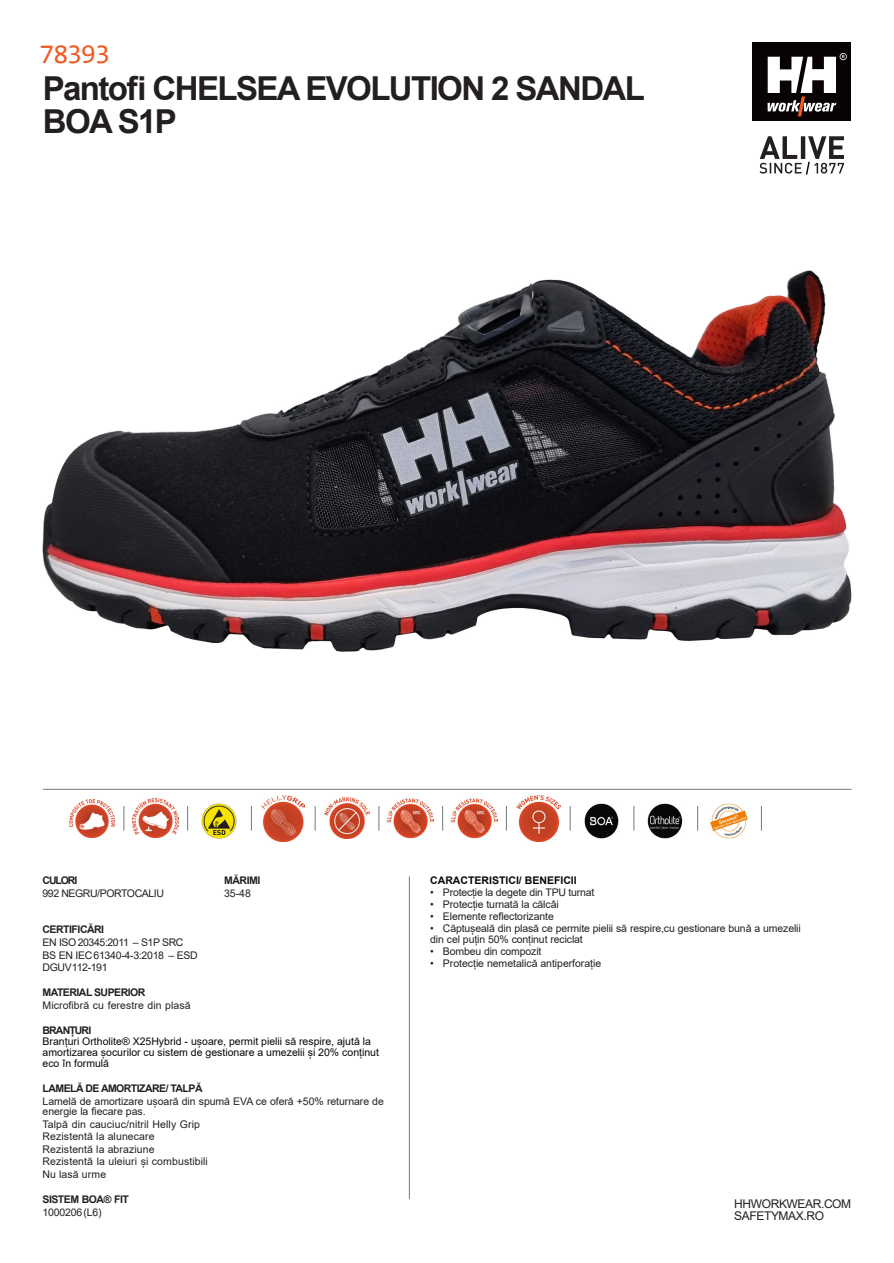
<style>
.page{position:relative;width:894px;height:1263px;background:#fff}
.page>*{position:absolute;margin:0;border:0;box-sizing:border-box;transform-origin:0 0}
.t1{font:700 33px/33px "Arial";letter-spacing:-.05em;color:#231f20}
.t2{font:27px "Consolas";letter-spacing:-.035em;color:#f15921}
.t3{font:12px/12px "Arial";letter-spacing:-.035em;color:#231f20}
.t4{font:10.5px/10.5px "Arial";letter-spacing:-.01em;color:#231f20}
.t5{font:10.5px/10.8px "Arial";color:#080704}
.t6{font:10.5px/12.6px "Arial";letter-spacing:.01em;color:#231f20}
.t7{font:700 10.5px "Arial";letter-spacing:-.05em;color:#231f20}
.t8{font:10.5px/12.6px "Arial";letter-spacing:-.035em;color:#231f20}
.t9{font:700 10.5px "Arial";color:#080704}
.t10{font:10.5px "Arial";letter-spacing:-.04em;color:#231f20}
.t11{font:700 10.5px "Arial";letter-spacing:-.085em;color:#231f20}
</style>
<div class="page">
<svg style="left:759px;top:136px;width:84px;height:39px"></svg>
<div style="left:752px;top:43px;width:98px;height:78px;background:#080302"></div>
<svg style="left:767px;top:53px;width:79px;height:63px"></svg>
<img style="left:43px;top:270px;width:807px;height:382px">
<svg style="left:123px;top:806px;width:1px;height:25px"></svg>
<svg style="left:442px;top:806px;width:1px;height:25px"></svg>
<svg style="left:378px;top:806px;width:1px;height:25px"></svg>
<svg style="left:697px;top:806px;width:1px;height:25px"></svg>
<svg style="left:187px;top:806px;width:1px;height:25px"></svg>
<svg style="left:506px;top:806px;width:1px;height:25px"></svg>
<svg style="left:251px;top:806px;width:1px;height:25px"></svg>
<svg style="left:569px;top:806px;width:1px;height:25px"></svg>
<svg style="left:314px;top:806px;width:1px;height:25px"></svg>
<svg style="left:633px;top:806px;width:1px;height:25px"></svg>
<img style="left:69px;top:799px;width:46px;height:39px">
<img style="left:584px;top:803px;width:35px;height:35px">
<img style="left:324px;top:798px;width:46px;height:41px">
<img style="left:201px;top:803px;width:36px;height:35px">
<img style="left:710px;top:803px;width:38px;height:35px">
<img style="left:451px;top:798px;width:46px;height:40px">
<img style="left:133px;top:799px;width:45px;height:39px">
<img style="left:647px;top:803px;width:36px;height:35px">
<img style="left:388px;top:798px;width:45px;height:40px">
<img style="left:262px;top:795px;width:42px;height:46px">
<img style="left:516px;top:795px;width:44px;height:46px">
<hr style="left:43px;top:789px;width:808px;height:1px;background:#76787b">
<hr style="left:409px;top:876px;width:1px;height:323px;background:#76787b">
<h2 class="t2" style="left:40px;top:43px;width:72px">78393</h2>
<h1 class="t1" style="left:43px;top:75px;width:603px">Pantofi CHELSEA EVOLUTION 2 SANDAL<br>BOA S1P</h1>
<p class="t7" style="left:43px;top:877px;width:36px">CULORI</p>
<p class="t10" style="left:43px;top:889px;width:123px">992 NEGRU/PORTOCALIU</p>
<p class="t7" style="left:224px;top:877px;width:38px">MĂRIMI</p>
<p class="t4" style="left:224px;top:889px;width:28px">35-48</p>
<p class="t7" style="left:43px;top:926px;width:63px">CERTIFICĂRI</p>
<p class="t8" style="left:43px;top:937px;width:157px">EN ISO 20345:2011 – S1P SRC<br>BS EN IEC61340-4-3:2018 – ESD<br>DGUV112-191</p>
<p class="t7" style="left:43px;top:989px;width:104px">MATERIAL SUPERIOR</p>
<p class="t4" style="left:43px;top:1001px;width:150px">Microfibră cu ferestre din plasă</p>
<p class="t11" style="left:43px;top:1026px;width:50px">BRANȚURI</p>
<p class="t5" style="left:43px;top:1037px;width:338px">Branțuri Ortholite® X25Hybrid - ușoare, permit pielii să respire, ajută la amortizarea șocurilor cu sistem de gestionare a umezelii și 20% conținut eco în formulă</p>
<p class="t7" style="left:43px;top:1084px;width:161px">LAMELĂ DE AMORTIZARE/ TALPĂ</p>
<p class="t4" style="left:43px;top:1096px;width:343px">Lamelă de amortizare ușoară din spumă EVA ce oferă +50% returnare de energie la fiecare pas.</p>
<p class="t6" style="left:43px;top:1119px;width:167px">Talpă din cauciuc/nitril Helly Grip<br>Rezistentă la alunecare<br>Rezistentă la abraziune<br>Rezistentă la uleiuri și combustibili<br>Nu lasă urme</p>
<p class="t7" style="left:43px;top:1196px;width:88px">SISTEM BOA® FIT</p>
<p class="t4" style="left:43px;top:1208px;width:61px">1000206(L6)</p>
<p class="t9" style="left:430px;top:877px;width:148px">CARACTERISTICI/ BENEFICII</p>
<p class="t4" style="left:430px;top:888px;width:166px">• Protecție la degete din TPU turnat</p>
<p class="t4" style="left:430px;top:900px;width:130px">• Protecție turnată la călcâi</p>
<p class="t4" style="left:430px;top:912px;width:125px">• Elemente reflectorizante</p>
<p class="t4" style="left:430px;top:924px;width:372px">• Căptușeală din plasă ce permite pielii să respire,cu gestionare bună a umezelii din cel puțin 50% conținut reciclat</p>
<p class="t4" style="left:430px;top:947px;width:113px">• Bombeu din compozit</p>
<p class="t4" style="left:430px;top:959px;width:172px">• Protecție nemetalică antiperforație</p>
<p class="t3" style="left:734px;top:1199px;width:118px">HHWORKWEAR.COM<br>SAFETYMAX.RO</p>
</div>
